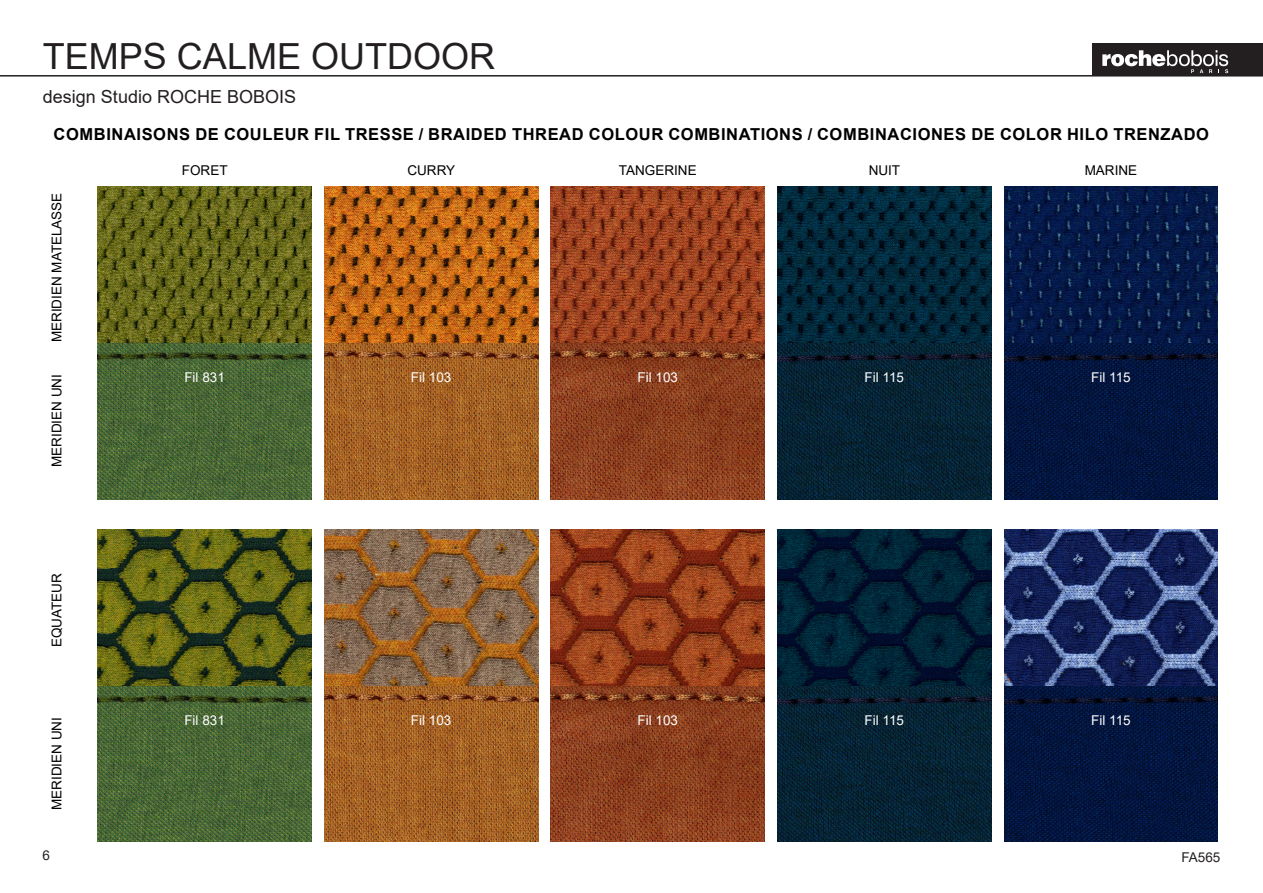
<style>
.page{position:relative;width:1263px;height:893px;background:#fff}
.page>*{position:absolute;margin:0;border:0;box-sizing:border-box;transform-origin:0 0}
.t1{font:36px "Arial";color:#231f20}
.t2{font:18px "Arial";color:#231f20}
.t3{font:700 16.5px "Arial";letter-spacing:.035em;color:#000}
.t4{font:13.5px "Arial";color:#000}
.t5{font:13.5px "Arial";color:#fff}
.t6{font:13.5px "Arial";color:#231f20}
</style>
<div class="page">
<div style="left:1093px;top:43px;width:170px;height:33px;background:#231f20"></div>
<svg style="left:1102px;top:50px;width:126px;height:23px"></svg>
<hr style="left:0;top:75px;width:1263px;height:2px;background:#231f20">
<img style="left:98px;top:187px;width:213px;height:312px">
<img style="left:98px;top:530px;width:213px;height:312px">
<img style="left:1004px;top:187px;width:214px;height:312px">
<img style="left:1004px;top:530px;width:214px;height:312px">
<img style="left:777px;top:187px;width:214px;height:312px">
<img style="left:777px;top:530px;width:214px;height:312px">
<img style="left:324px;top:187px;width:214px;height:312px">
<img style="left:324px;top:530px;width:214px;height:312px">
<img style="left:551px;top:187px;width:214px;height:312px">
<img style="left:551px;top:530px;width:214px;height:312px">
<h1 class="t1" style="left:43px;top:31px;width:454px">TEMPS CALME OUTDOOR</h1>
<p class="t2" style="left:43px;top:85px;width:255px">design Studio ROCHE BOBOIS</p>
<p class="t3" style="left:54px;top:122px;width:1157px">COMBINAISONS DE COULEUR FIL TRESSE / BRAIDED THREAD COLOUR COMBINATIONS / COMBINACIONES DE COLOR HILO TRENZADO</p>
<p class="t4" style="left:47px;top:342px;width:151px;rotate:-90deg">MERIDIEN MATELASSE</p>
<p class="t4" style="left:47px;top:467px;width:95px;rotate:-90deg">MERIDIEN UNI</p>
<p class="t4" style="left:47px;top:647px;width:76px;rotate:-90deg">EQUATEUR</p>
<p class="t4" style="left:47px;top:810px;width:95px;rotate:-90deg">MERIDIEN UNI</p>
<p class="t6" style="left:43px;top:846px;width:9px">6</p>
<p class="t4" style="left:182px;top:161px;width:47px">FORET</p>
<p class="t5" style="left:184px;top:368px;width:42px">Fil 831</p>
<p class="t5" style="left:184px;top:711px;width:42px">Fil 831</p>
<p class="t4" style="left:407px;top:161px;width:49px">CURRY</p>
<p class="t4" style="left:619px;top:161px;width:79px">TANGERINE</p>
<p class="t4" style="left:869px;top:161px;width:33px">NUIT</p>
<p class="t5" style="left:411px;top:368px;width:42px">Fil 103</p>
<p class="t5" style="left:637px;top:368px;width:42px">Fil 103</p>
<p class="t5" style="left:864px;top:368px;width:41px">Fil 115</p>
<p class="t5" style="left:411px;top:711px;width:42px">Fil 103</p>
<p class="t5" style="left:637px;top:711px;width:42px">Fil 103</p>
<p class="t5" style="left:864px;top:711px;width:41px">Fil 115</p>
<p class="t4" style="left:1085px;top:161px;width:54px">MARINE</p>
<p class="t5" style="left:1091px;top:368px;width:41px">Fil 115</p>
<p class="t5" style="left:1091px;top:711px;width:41px">Fil 115</p>
<p class="t6" style="left:1181px;top:848px;width:41px">FA565</p>
</div>
